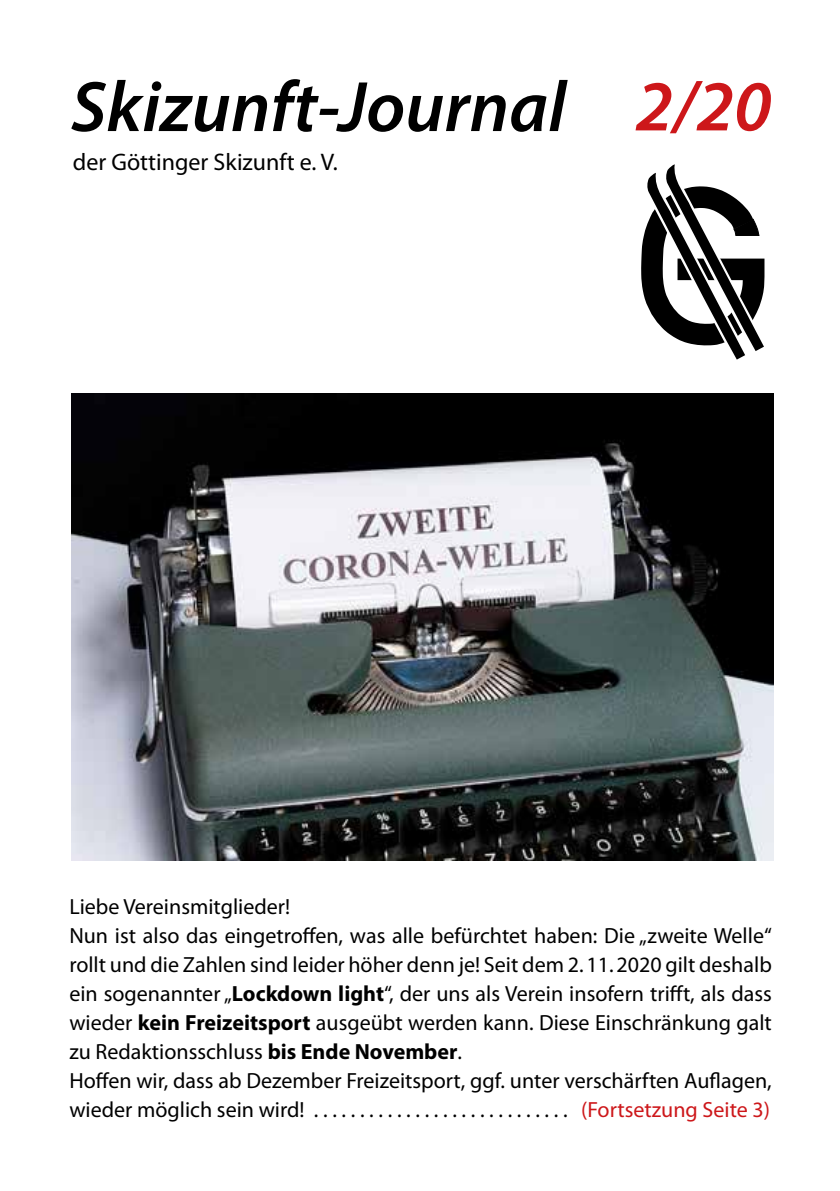
<style>
.page{position:relative;width:840px;height:1191px;background:#fff}
.page>*{position:absolute;margin:0;border:0;box-sizing:border-box;transform-origin:0 0}
.t1{font:italic 600 72px "Myriad Pro";color:#000}
.t2{font:24px "Myriad Pro";color:#000}
.t3{font:22px/29px "Myriad Pro";color:#000}
.t4{font:22px "Myriad Pro";color:#cd171a}
.s1{color:#cd171a}
.s2{font-weight:700}
</style>
<div class="page">
<svg style="left:641px;top:164px;width:124px;height:196px"></svg>
<img style="left:71px;top:393px;width:701px;height:467px">
<h1 class="t1" style="left:71px;top:61px;width:701px">Skizunft-Journal <span class="s1">2/20</span></h1>
<p class="t2" style="left:73px;top:147px;width:266px">der Göttinger Skizunft e. V.</p>
<p class="t3" style="left:69px;top:891px;width:703px">Liebe Vereinsmitglieder!<br>Nun ist also das eingetroffen, was alle befürchtet haben: Die „zweite Welle“ rollt und die Zahlen sind leider höher denn je! Seit dem 2. 11.2020 gilt deshalb ein sogenannter „<span class="s2">Lockdown light</span>“, der uns als Verein insofern trifft, als dass wieder <span class="s2">kein Freizeitsport</span> ausgeübt werden kann. Diese Einschränkung galt zu Redaktionsschluss <span class="s2">bis Ende November</span>.<br>Hoffen wir, dass ab Dezember Freizeitsport, ggf. unter verschärften Auflagen, wieder möglich sein wird! .............................</p>
<p class="t4" style="left:581px;top:1096px;width:190px">(Fortsetzung Seite 3)</p>
</div>
